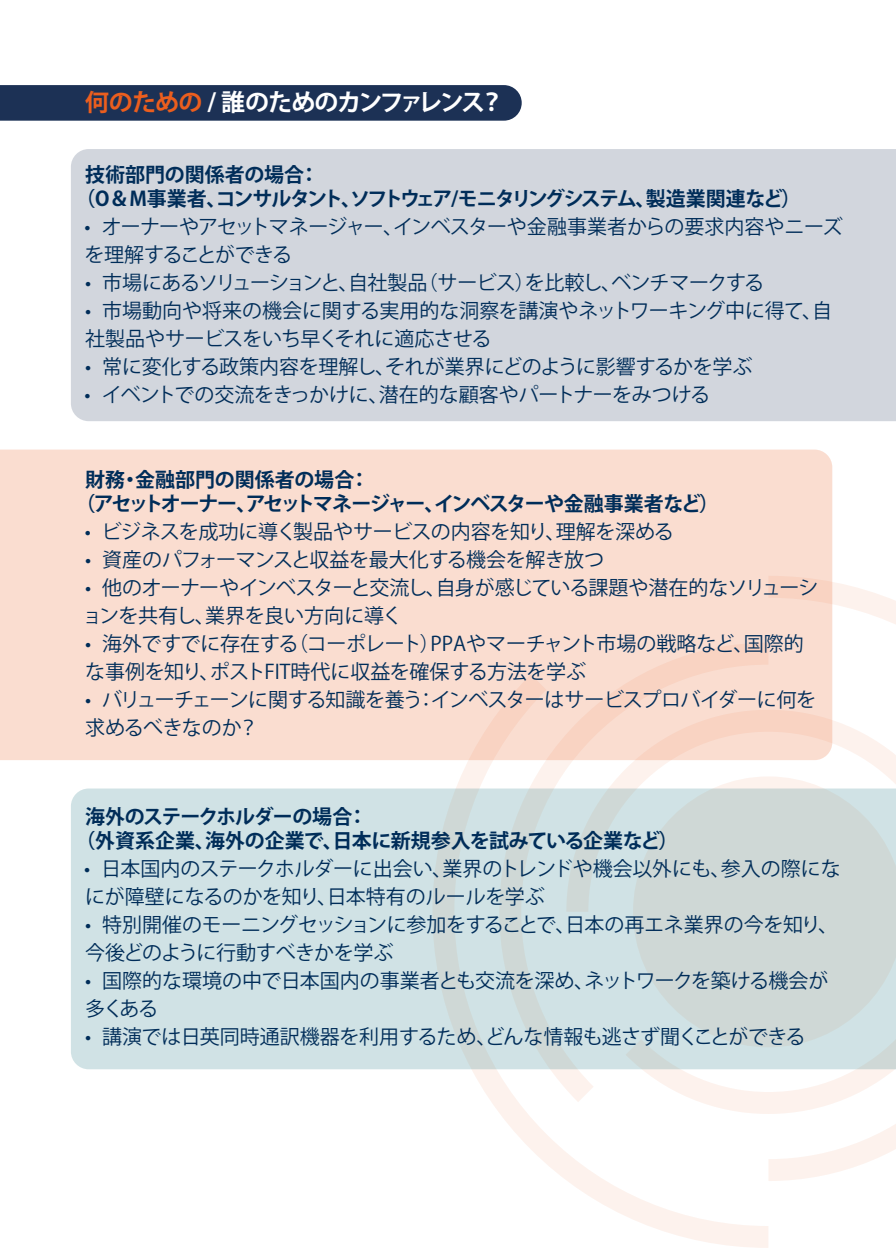
<style>
.page{position:relative;width:896px;height:1248px;background:#fff}
.page>*{position:absolute;margin:0;border:0;box-sizing:border-box;transform-origin:0 0}
.t1{font:700 24px "Koz Go Pr 6 N";letter-spacing:-.04em;color:#fff}
.t2{font:20px/28px "Koz Go Pr 6 N";letter-spacing:-.02em;color:#002d59}
.t3{font:700 20px/24px "Koz Go Pr 6 N";letter-spacing:-.04em;color:#002d59}
.t4{font:20px/28px "Koz Go Pr 6 N";color:#002d59}
.t5{font:20px/28px "Koz Go Pr 6 N";letter-spacing:-.04em;color:#002d59}
.t6{font:700 20px/24px "Koz Go Pr 6 N";letter-spacing:-.02em;color:#002d59}
.t7{font:20px "Koz Go Pr 6 N";letter-spacing:-.05em;color:#002d59}
.s1{color:#eb5e1e}
</style>
<div class="page">
<svg style="left:832px;top:575px;width:64px;height:134px"></svg>
<svg style="left:432px;top:760px;width:336px;height:487px"></svg>
<svg style="left:768px;top:1113px;width:128px;height:67px"></svg>
<svg style="left:499px;top:760px;width:126px;height:342px"></svg>
<svg style="left:625px;top:1069px;width:271px;height:44px"></svg>
<svg style="left:566px;top:709px;width:330px;height:79px"></svg>
<svg style="left:633px;top:776px;width:263px;height:12px"></svg>
<div style="left:71px;top:149px;width:825px;height:272px;background:#d2d6dd"></div>
<svg style="left:71px;top:788px;width:825px;height:281px;background:#cfdee0"></svg>
<div style="left:0;top:449px;width:832px;height:311px;background:#faddd0"></div>
<div style="left:0;top:85px;width:522px;height:36px;background:#1c3155"></div>
<p class="t1" style="left:85px;top:89px;width:420px"><span class="s1">何のための</span> / 誰のためのカンファレンス？</p>
<p class="t3" style="left:75px;top:163px;width:727px;text-indent:10px">技術部門の関係者の場合：<br>（O＆M事業者、コンサルタント、ソフトウェア/モニタリングシステム、製造業関連など）</p>
<p class="t2" style="left:85px;top:213px;width:759px">• オーナーやアセットマネージャー、インベスターや金融事業者からの要求内容やニーズを理解することができる</p>
<p class="t7" style="left:85px;top:272px;width:681px">• 市場にあるソリューションと、自社製品（サービス）を比較し、ベンチマークする</p>
<p class="t2" style="left:85px;top:297px;width:748px">• 市場動向や将来の機会に関する実用的な洞察を講演やネットワーキング中に得て、自社製品やサービスをいち早くそれに適応させる</p>
<p class="t2" style="left:85px;top:353px;width:669px">• 常に変化する政策内容を理解し、それが業界にどのように影響するかを学ぶ</p>
<p class="t2" style="left:85px;top:381px;width:627px">• イベントでの交流をきっかけに、潜在的な顧客やパートナーをみつける</p>
<p class="t3" style="left:75px;top:468px;width:645px;text-indent:10px">財務・金融部門の関係者の場合：<br>（アセットオーナー、アセットマネージャー、インベスターや金融事業者など）</p>
<p class="t2" style="left:85px;top:518px;width:590px">• ビジネスを成功に導く製品やサービスの内容を知り、理解を深める</p>
<p class="t2" style="left:85px;top:546px;width:521px">• 資産のパフォーマンスと収益を最大化する機会を解き放つ</p>
<p class="t5" style="left:82px;top:574px;width:738px">• 他のオーナーやインベスターと交流し、自身が感じている課題や潜在的なソリューションを共有し、業界を良い方向に導く</p>
<p class="t4" style="left:85px;top:630px;width:720px">• 海外ですでに存在する（コーポレート）PPAやマーチャント市場の戦略など、国際的な事例を知り、ポストFIT時代に収益を確保する方法を学ぶ</p>
<p class="t2" style="left:85px;top:686px;width:733px">• バリューチェーンに関する知識を養う：インベスターはサービスプロバイダーに何を求めるべきなのか？</p>
<p class="t6" style="left:75px;top:804px;width:604px;text-indent:10px">海外のステークホルダーの場合：<br>（外資系企業、海外の企業で、日本に新規参入を試みている企業など）</p>
<p class="t2" style="left:84px;top:854px;width:758px">• 日本国内のステークホルダーに出会い、業界のトレンドや機会以外にも、参入の際になにが障壁になるのかを知り、日本特有のルールを学ぶ</p>
<p class="t2" style="left:85px;top:910px;width:755px">• 特別開催のモーニングセッションに参加をすることで、日本の再エネ業界の今を知り、今後どのように行動すべきかを学ぶ</p>
<p class="t2" style="left:85px;top:966px;width:745px">• 国際的な環境の中で日本国内の事業者とも交流を深め、ネットワークを築ける機会が多くある</p>
<p class="t2" style="left:85px;top:1022px;width:722px">• 講演では日英同時通訳機器を利用するため、どんな情報も逃さず聞くことができる</p>
</div>
